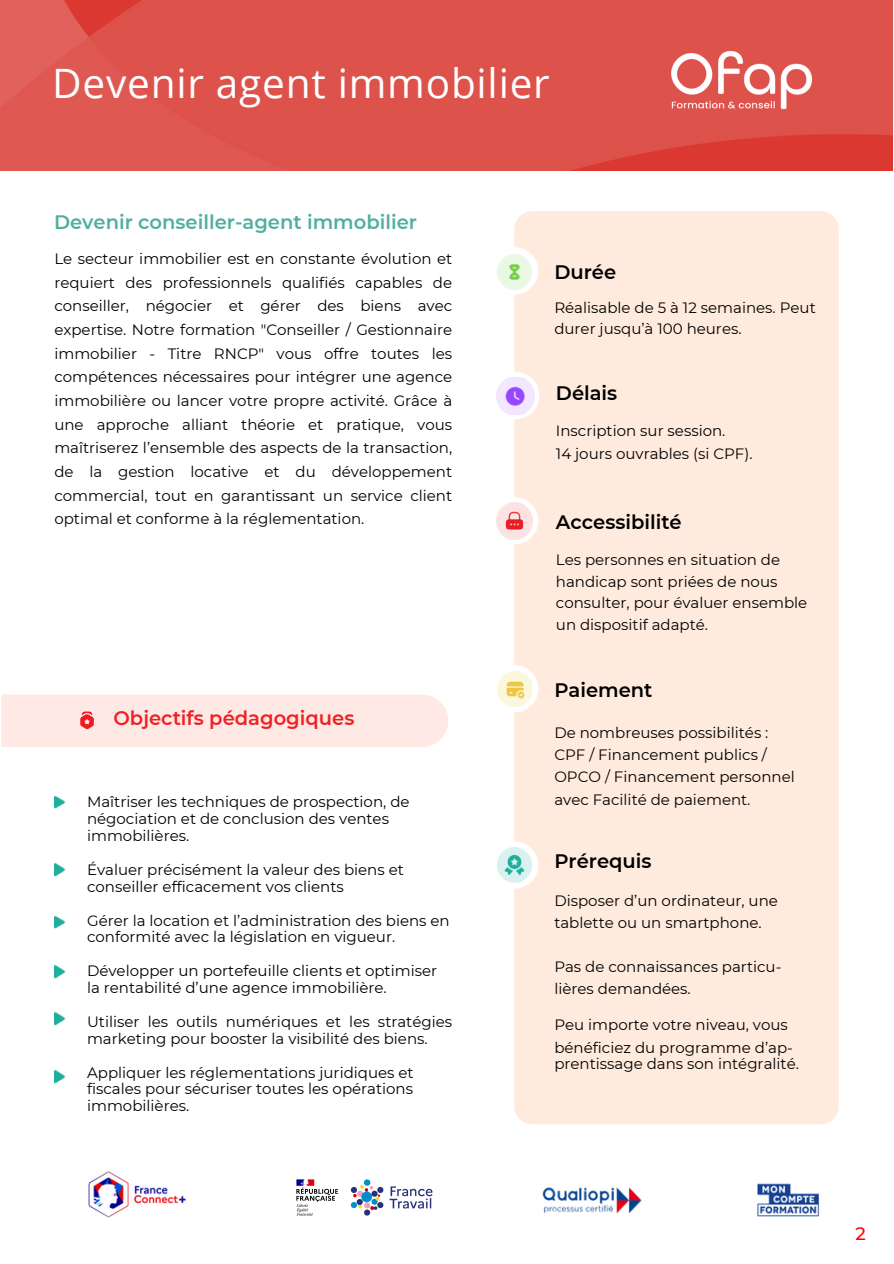
<style>
.page{position:relative;width:894px;height:1264px;background:#fff}
.page>*{position:absolute;margin:0;border:0;box-sizing:border-box;transform-origin:0 0}
.t1{font:40.5px "Open Sans";letter-spacing:.02em;color:#fff}
.t2{font:600 19.5px "Montserrat";color:#000}
.t3{font:600 19.5px "Montserrat";color:#51af9e}
.t4{font:600 19.5px "Montserrat";color:#ee2124}
.t5{font:500 18px "Montserrat";color:#f00}
.t6{font:15px/23.7px "Montserrat";color:#000}
</style>
<div class="page">
<img style="left:0;top:0;width:892px;height:171px">
<div style="left:514px;top:211px;width:324px;height:913px;background:#ffebde;border-radius:18px"></div>
<svg style="left:54px;top:795px;width:12px;height:13px"></svg>
<svg style="left:54px;top:863px;width:12px;height:13px"></svg>
<svg style="left:54px;top:915px;width:12px;height:13px"></svg>
<img style="left:54px;top:964px;width:12px;height:14px">
<img style="left:54px;top:1011px;width:12px;height:14px">
<img style="left:54px;top:1069px;width:12px;height:14px">
<div style="left:1px;top:694px;width:447px;height:53px;background:#fee9e5"></div>
<div style="left:491px;top:247px;width:47px;height:47px;background:#fff;border-radius:50%"></div>
<img style="left:497px;top:254px;width:34px;height:35px">
<div style="left:491px;top:372px;width:48px;height:47px;background:#fff;border-radius:50%"></div>
<div style="left:491px;top:497px;width:47px;height:47px;background:#fff;border-radius:50%"></div>
<div style="left:491px;top:665px;width:47px;height:47px;background:#fff;border-radius:50%"></div>
<div style="left:491px;top:841px;width:47px;height:47px;background:#fff;border-radius:50%"></div>
<img style="left:496px;top:377px;width:38px;height:37px">
<img style="left:496px;top:502px;width:36px;height:38px">
<img style="left:497px;top:671px;width:34px;height:35px">
<img style="left:497px;top:847px;width:34px;height:35px">
<img style="left:671px;top:52px;width:140px;height:62px">
<img style="left:88px;top:1171px;width:98px;height:47px">
<img style="left:542px;top:1187px;width:100px;height:27px">
<img style="left:757px;top:1183px;width:62px;height:34px">
<img style="left:296px;top:1179px;width:137px;height:37px">
<p class="t1" style="left:52px;top:54px;width:499px">Devenir agent immobilier</p>
<h2 class="t3" style="left:54px;top:210px;width:364px">Devenir conseiller-agent immobilier</h2>
<p class="t6" style="left:54px;top:247px;width:399px;text-align:justify">Le secteur immobilier est en constante évolution et requiert des professionnels qualifiés capables de conseiller, négocier et gérer des biens avec expertise. Notre formation "Conseiller / Gestionnaire immobilier - Titre RNCP" vous offre toutes les compétences nécessaires pour intégrer une agence immobilière ou lancer votre propre activité. Grâce à une approche alliant théorie et pratique, vous maîtriserez l’ensemble des aspects de la transaction, de la gestion locative et du développement commercial, tout en garantissant un service client optimal et conforme à la réglementation.</p>
<p class="t4" style="left:113px;top:706px;width:242px">Objectifs pédagogiques</p>
<h1 class="t6" style="left:87px;top:793px;width:324px;line-height:16.8px">Maîtriser les techniques de prospection, de négociation et de conclusion des ventes immobilières.</h1>
<h2 class="t6" style="left:87px;top:861px;width:318px;line-height:16.8px">Évaluer précisément la valeur des biens et conseiller efficacement vos clients</h2>
<p class="t6" style="left:87px;top:911px;width:364px;line-height:16.8px">Gérer la location et l’administration des biens en conformité avec la législation en vigueur.</p>
<h2 class="t6" style="left:87px;top:962px;width:351px;line-height:16.8px">Développer un portefeuille clients et optimiser la rentabilité d’une agence immobilière.</h2>
<p class="t6" style="left:87px;top:1013px;width:366px;line-height:16.8px">Utiliser les outils numériques et les stratégies marketing pour booster la visibilité des biens.</p>
<p class="t6" style="left:87px;top:1063px;width:328px;line-height:16.8px;text-align:justify">Appliquer les réglementations juridiques et fiscales pour sécuriser toutes les opérations immobilières.</p>
<p class="t2" style="left:554px;top:260px;width:63px">Durée</p>
<p class="t6" style="left:554px;top:296px;width:263px;line-height:21.3px">Réalisable de 5 à 12 semaines. Peut durer jusqu’à 100 heures.</p>
<h2 class="t2" style="left:555px;top:381px;width:63px">Délais</h2>
<h2 class="t6" style="left:555px;top:419px;width:171px">Inscription sur session.</h2>
<p class="t6" style="left:555px;top:441px;width:198px">14 jours ouvrables (si CPF).</p>
<p class="t2" style="left:555px;top:509px;width:127px">Accessibilité</p>
<p class="t6" style="left:555px;top:549px;width:253px;line-height:21.3px">Les personnes en situation de handicap sont priées de nous consulter, pour évaluer ensemble un dispositif adapté.</p>
<p class="t2" style="left:554px;top:678px;width:100px">Paiement</p>
<p class="t6" style="left:554px;top:721px;width:215px">De nombreuses possibilités :</p>
<p class="t6" style="left:554px;top:742px;width:214px">CPF / Financement publics /</p>
<h2 class="t6" style="left:554px;top:765px;width:242px;line-height:22.5px">OPCO / Financement personnel avec Facilité de paiement.</h2>
<p class="t2" style="left:554px;top:849px;width:99px">Prérequis</p>
<p class="t6" style="left:554px;top:890px;width:225px;line-height:21.3px">Disposer d’un ordinateur, une tablette ou un smartphone.</p>
<p class="t6" style="left:554px;top:954px;width:228px">Pas de connaissances particu-</p>
<p class="t6" style="left:554px;top:976px;width:138px">lières demandées.</p>
<p class="t6" style="left:554px;top:1012px;width:235px">Peu importe votre niveau, vous</p>
<p class="t6" style="left:554px;top:1035px;width:240px">bénéficiez du programme d’ap-</p>
<p class="t6" style="left:554px;top:1052px;width:246px">prentissage dans son intégralité.</p>
<p class="t5" style="left:855px;top:1222px;width:12px">2</p>
</div>
